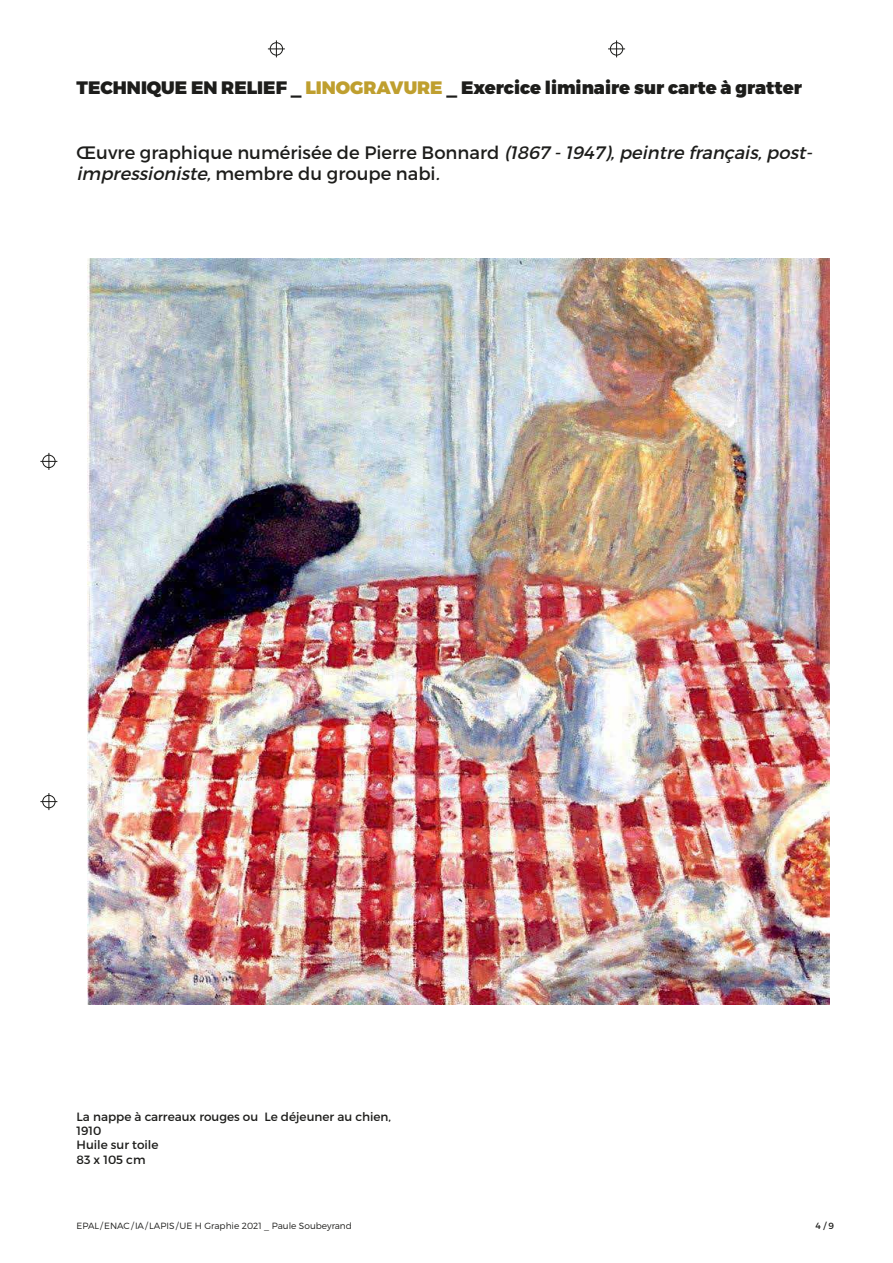
<style>
.page{position:relative;width:893px;height:1263px;background:#fff}
.page>*{position:absolute;margin:0;border:0;box-sizing:border-box;transform-origin:0 0}
.t1{font:18px/21.6px "Montserrat";color:#1d1d1b}
.t2{font:900 18px "Montserrat";color:#1d1d1b}
.t3{font:12px/14.4px "Montserrat";color:#1d1d1b}
.t4{font:300 9px "Montserrat";color:#1d1d1b}
.t5{font:9px "Montserrat";color:#1d1d1b}
.s1{color:#bf9f2f}
.s2{font-style:italic}
</style>
<div class="page">
<img style="left:87px;top:258px;width:742px;height:746px">
<svg style="left:40px;top:453px;width:17px;height:17px"></svg>
<div style="left:43px;top:455px;width:12px;height:13px;border:1px solid #1d1d1b;border-radius:50%"></div>
<svg style="left:40px;top:793px;width:17px;height:17px"></svg>
<div style="left:43px;top:795px;width:12px;height:13px;border:1px solid #1d1d1b;border-radius:50%"></div>
<svg style="left:268px;top:40px;width:17px;height:17px"></svg>
<div style="left:270px;top:43px;width:13px;height:12px;border:1px solid #1d1d1b;border-radius:50%"></div>
<svg style="left:608px;top:40px;width:17px;height:17px"></svg>
<div style="left:610px;top:43px;width:13px;height:12px;border:1px solid #1d1d1b;border-radius:50%"></div>
<p class="t2" style="left:77px;top:76px;width:727px">TECHNIQUE EN RELIEF _ <span class="s1">LINOGRAVURE</span> _ Exercice liminaire sur carte à gratter</p>
<p class="t1" style="left:77px;top:141px;width:742px">Œuvre graphique numérisée de Pierre Bonnard <span class="s2">(1867 -1947),peintre français,post&shy;impressioniste,</span>membre du groupe nabi<span class="s2">.</span></p>
<p class="t3" style="left:77px;top:1109px;width:316px">La nappe à carreaux rouges ou Le déjeuner au chien,<br>1910<br>Huile sur toile<br>83 x 105 cm</p>
<p class="t4" style="left:77px;top:1221px;width:277px">EPAL/ENAC/IA/LAPIS/UE H Graphie 2021 _ Paule Soubeyrand</p>
<p class="t5" style="left:816px;top:1220px;width:20px">4 / 9</p>
</div>
